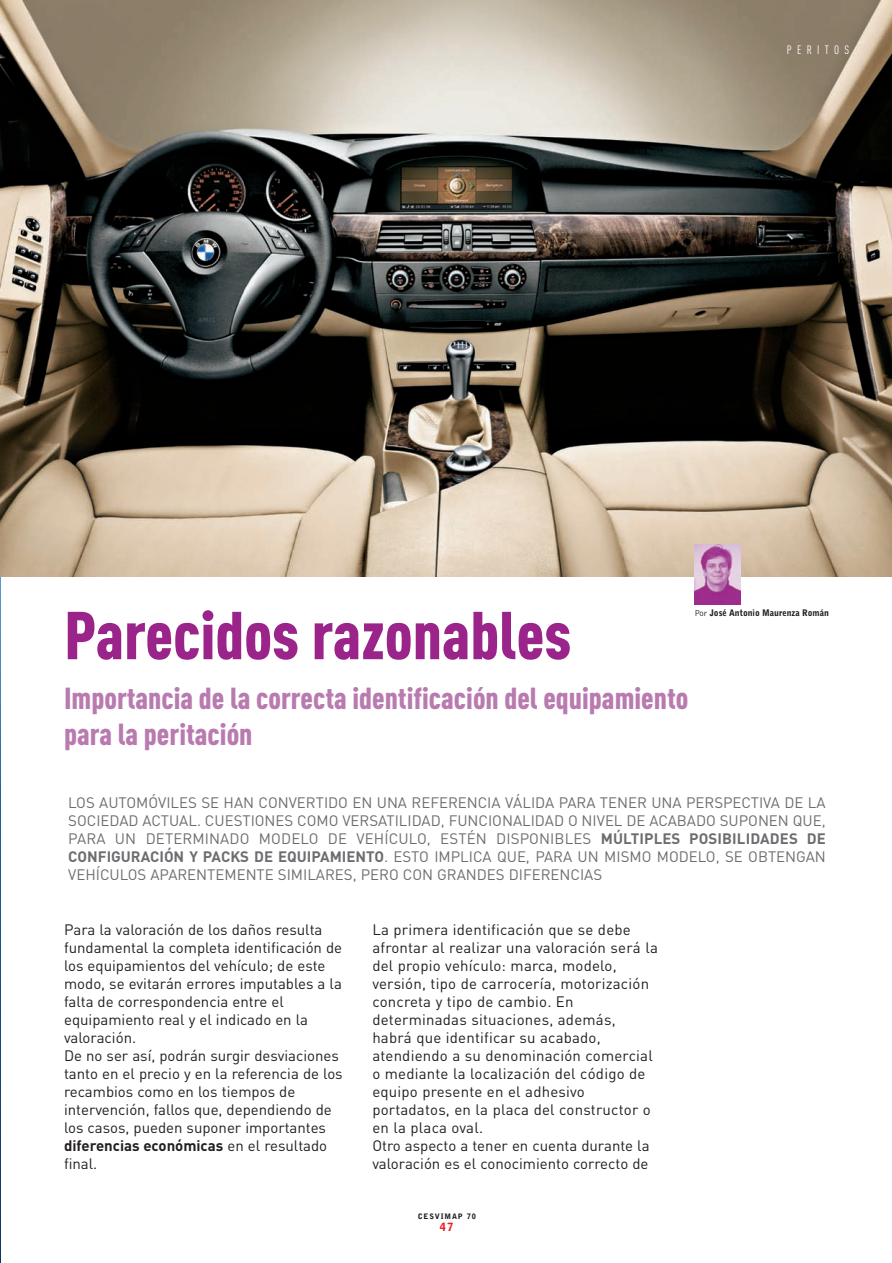
<style>
.page{position:relative;width:892px;height:1263px;background:#fff}
.page>*{position:absolute;margin:0;border:0;box-sizing:border-box;transform-origin:0 0}
.t1{font:66.6px "DIN Cond Black Alternate";color:#9a2489}
.t2{font:30px/36px "DIN Cond Black Alternate";color:#b97ab0}
.t3{font:15px/18px "DIN";color:#231f20}
.t4{font:15px/18px "DIN";color:#6c6d70;text-align:justify}
.t5{font:12px "DIN Cond";letter-spacing:.44em;color:#fff}
.t6{font:900 11.25px "Bell Gothic";color:#ee1d23}
.t7{font:900 9px "Bell Gothic";color:#231f20;scale:.96 1}
.t8{font:900 7.5px "Bell Gothic";letter-spacing:.115em;color:#231f20}
.s1{font-weight:300}
.s2{font-weight:700}
</style>
<div class="page">
<img style="left:0;top:576px;width:1px;height:687px">
<img style="left:0;top:0;width:892px;height:576px">
<img style="left:694px;top:545px;width:47px;height:60px">
<p class="t5" style="left:787px;top:45px;width:64px">PERITOS</p>
<h1 class="t1" style="left:64px;top:612px;width:509px">Parecidos razonables</h1>
<h2 class="t2" style="left:64px;top:683px;width:626px">Importancia de la correcta identificación del equipamiento para la peritación</h2>
<p class="t7" style="left:694px;top:608px;width:142px"><span class="s1">Por</span> José Antonio Maurenza Román</p>
<p class="t4" style="left:68px;top:795px;width:759px">LOS AUTOMÓVILES SE HAN CONVERTIDO EN UNA REFERENCIA VÁLIDA PARA TENER UNA PERSPECTIVA DE LA SOCIEDAD ACTUAL. CUESTIONES COMO VERSATILIDAD, FUNCIONALIDAD O NIVEL DE ACABADO SUPONEN QUE, PARA UN DETERMINADO MODELO DE VEHÍCULO, ESTÉN DISPONIBLES <span class="s2">MÚLTIPLES POSIBILIDADES DE CONFIGURACIÓN Y PACKS DE EQUIPAMIENTO</span>. ESTO IMPLICA QUE, PARA UN MISMO MODELO, SE OBTENGAN VEHÍCULOS APARENTEMENTE SIMILARES, PERO CON GRANDES DIFERENCIAS</p>
<p class="t3" style="left:64px;top:922px;width:280px">Para la valoración de los daños resulta fundamental la completa identificación de los equipamientos del vehículo; de este modo, se evitarán errores imputables a la falta de correspondencia entre el equipamiento real y el indicado en la valoración.<br>De no ser así, podrán surgir desviaciones tanto en el precio y en la referencia de los recambios como en los tiempos de intervención, fallos que, dependiendo de los casos, pueden suponer importantes <span class="s2">diferencias económicas</span> en el resultado final.</p>
<p class="t3" style="left:372px;top:922px;width:287px">La primera identificación que se debe afrontar al realizar una valoración será la del propio vehículo: marca, modelo, versión, tipo de carrocería, motorización concreta y tipo de cambio. En determinadas situaciones, además, habrá que identificar su acabado, atendiendo a su denominación comercial o mediante la localización del código de equipo presente en el adhesivo portadatos, en la placa del constructor o en la placa oval.<br>Otro aspecto a tener en cuenta durante la valoración es el conocimiento correcto de</p>
<p class="t8" style="left:418px;top:1212px;width:60px">CESVIMAP 70</p>
<p class="t6" style="left:440px;top:1220px;width:15px">47</p>
</div>
